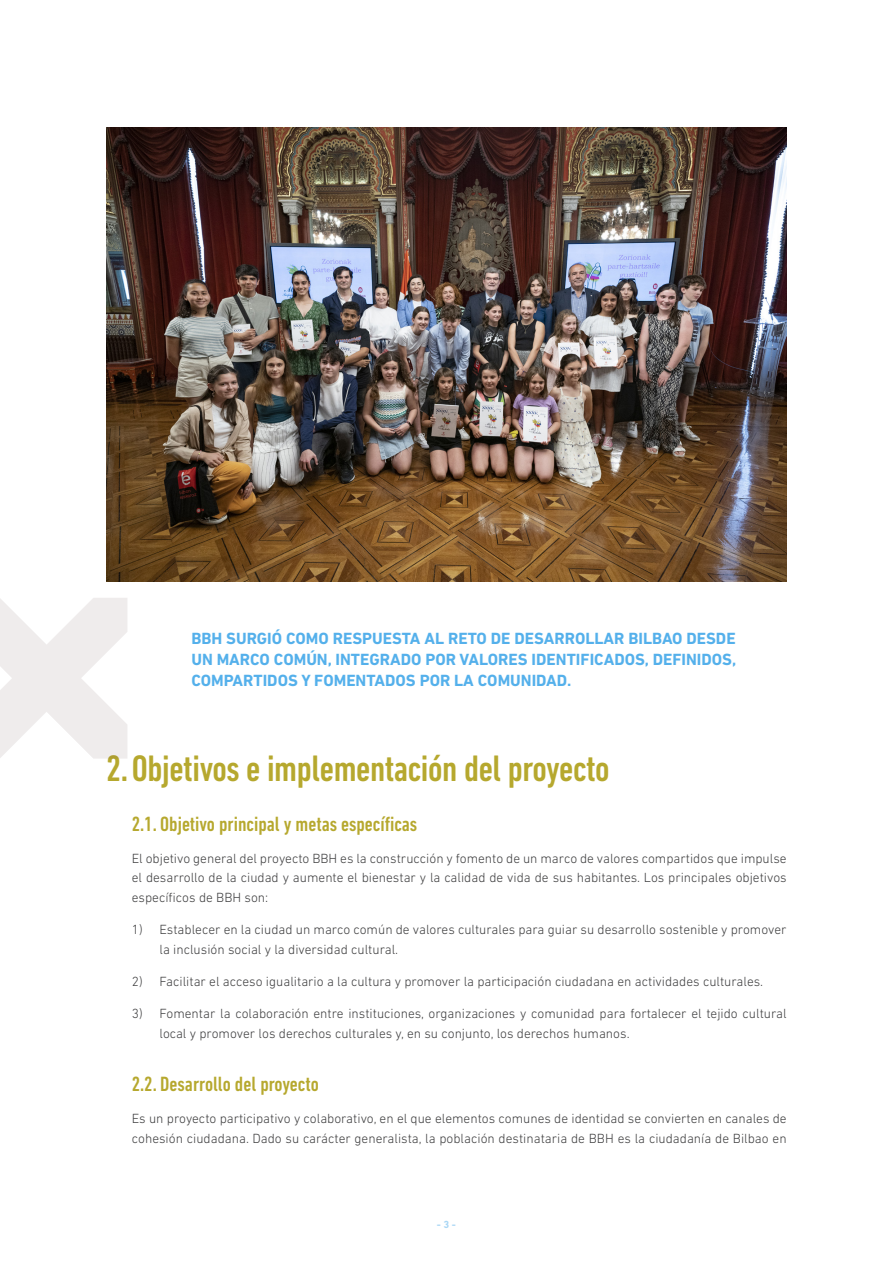
<style>
.page{position:relative;width:893px;height:1263px;background:#fff}
.page>*{position:absolute;margin:0;border:0;box-sizing:border-box;transform-origin:0 0}
.TITULAR_1{font:500 condensed 37.5px "DIN Next LT Pro";letter-spacing:-.01em;color:#b6a82e}
.Titular_1_1{font:500 condensed 21px "DIN Next LT Pro";color:#b6a82e}
.DESTACATS{font:700 16.5px/21px "DIN Next LT Pro";color:#54b0eb;text-align:justify}
.Text_Base{font:300 13.5px/19.5px "DIN Next LT Pro";color:#3e3e3f}
.num_pg{font:700 10.5px "DIN Next LT Pro";color:#aad7f5}
</style>
<div class="page">
<img style="left:106px;top:128px;width:681px;height:453px">
<svg style="left:0;top:598px;width:127px;height:161px"></svg>
<p class="DESTACATS" style="left:191px;top:628px;width:546px">BBH SURGIÓ COMO RESPUESTA AL RETO DE DESARROLLAR BILBAO DESDE UN MARCO COMÚN, INTEGRADO POR VALORES IDENTIFICADOS, DEFINIDOS, COMPARTIDOS Y FOMENTADOS POR LA COMUNIDAD.</p>
<p class="TITULAR_1" style="left:106px;top:747px;width:505px">2.Objetivos e implementación del proyecto</p>
<p class="Titular_1_1" style="left:132px;top:812px;width:287px">2.1. Objetivo principal y metas específicas</p>
<p class="Text_Base" style="left:132px;top:848px;width:656px;text-align:justify">El objetivo general del proyecto BBH es la construcción y fomento de un marco de valores compartidos que impulse el desarrollo de la ciudad y aumente el bienestar y la calidad de vida de sus habitantes. Los principales objetivos específicos de BBH son:</p>
<p class="Text_Base" style="left:159px;top:920px;width:629px;text-indent:-28px">1) Establecer en la ciudad un marco común de valores culturales para guiar su desarrollo sostenible y promover la inclusión social y la diversidad cultural.</p>
<p class="Text_Base" style="left:132px;top:971px;width:633px">2) Facilitar el acceso igualitario a la cultura y promover la participación ciudadana en actividades culturales.</p>
<p class="Text_Base" style="left:159px;top:1004px;width:629px;text-indent:-28px">3) Fomentar la colaboración entre instituciones, organizaciones y comunidad para fortalecer el tejido cultural local y promover los derechos culturales y, en su conjunto, los derechos humanos.</p>
<p class="Titular_1_1" style="left:132px;top:1072px;width:189px">2.2. Desarrollo del proyecto</p>
<p class="Text_Base" style="left:132px;top:1109px;width:656px">Es un proyecto participativo y colaborativo, en el que elementos comunes de identidad se convierten en canales de cohesión ciudadana. Dado su carácter generalista, la población destinataria de BBH es la ciudadanía de Bilbao en</p>
<p class="num_pg" style="left:437px;top:1218px;width:21px">- 3 -</p>
</div>
